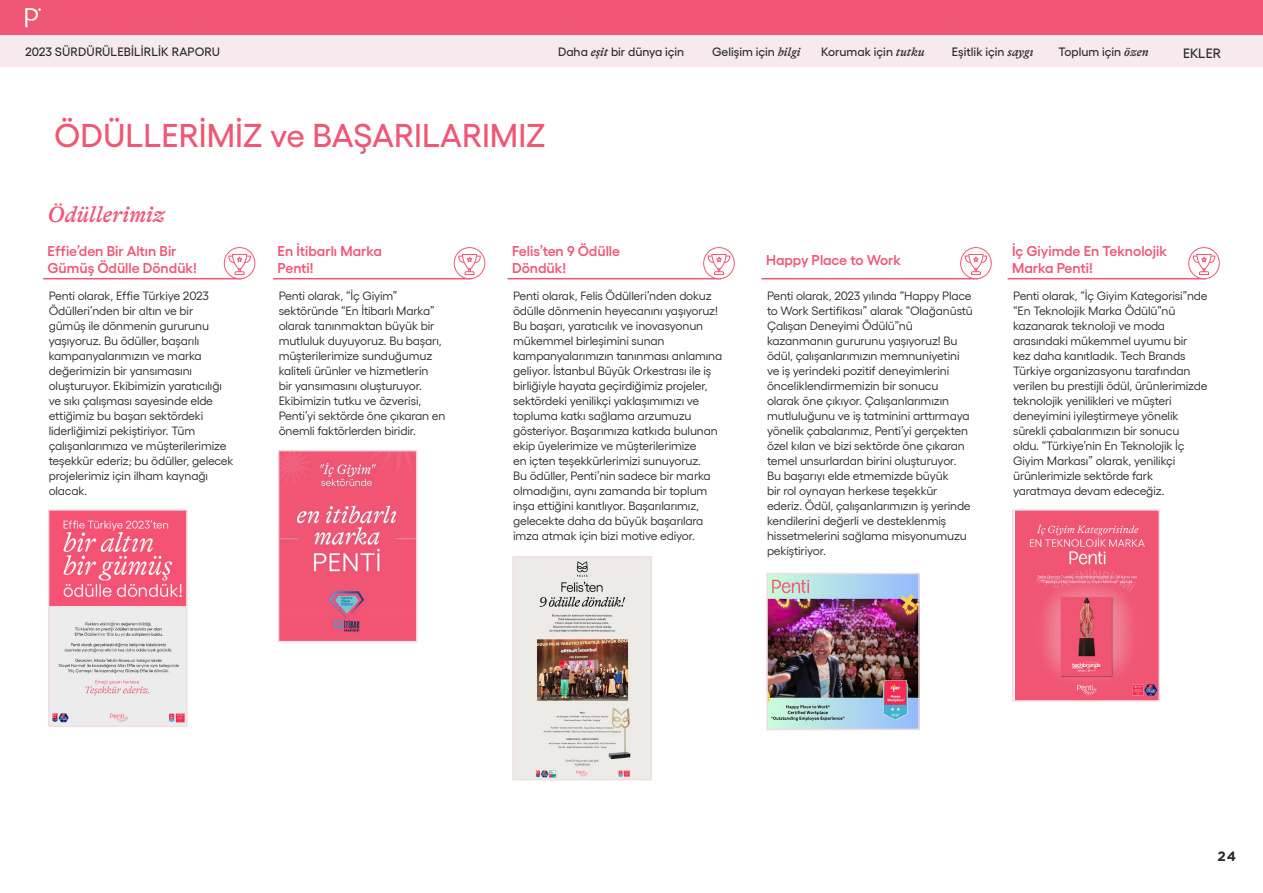
<style>
.page{position:relative;width:1263px;height:893px;background:#fff}
.page>*{position:absolute;margin:0;border:0;box-sizing:border-box;transform-origin:0 0}
.t1{font:500 33px "Yellix";color:#f05775}
.t2{font:italic 500 22.5px "GT Alpina";color:#f05675}
.t3{font:600 14.25px/17.1px "Yellix";color:#f05675}
.t4{font:500 13.5px "Yellix";color:#2a2927}
.t5{font:700 13.5px "Gotham";color:#2a2927}
.t6{font:500 12.15px "Yellix";color:#2a2927}
.t7{font:12px/15px "Yellix";letter-spacing:-.01em;color:#2a2927}
.s1{font-family:"GT Alpina";font-style:italic}
</style>
<div class="page">
<div style="left:0;top:0;width:1263px;height:38px;background:#f05675"></div>
<div style="left:0;top:35px;width:1263px;height:31px;background:#f6eaee"></div>
<svg style="left:25px;top:8px;width:16px;height:19px"></svg>
<img style="left:50px;top:511px;width:135px;height:214px">
<div style="left:48px;top:509px;width:139px;height:218px;border:1px solid #f0dce2"></div>
<img style="left:1015px;top:511px;width:143px;height:188px">
<div style="left:1012px;top:509px;width:148px;height:192px;border:1px solid #f0dce2"></div>
<img style="left:280px;top:452px;width:135px;height:188px">
<div style="left:278px;top:450px;width:139px;height:192px;border:1px solid #f0dce2"></div>
<img style="left:514px;top:558px;width:136px;height:220px">
<div style="left:512px;top:556px;width:140px;height:224px;border:1px solid #f0dce2"></div>
<img style="left:768px;top:575px;width:150px;height:153px">
<div style="left:766px;top:573px;width:154px;height:157px;border:1px solid #f0dce2"></div>
<hr style="left:43px;top:278px;width:198px;height:1px;background:#f05675">
<hr style="left:1007px;top:278px;width:199px;height:1px;background:#f05675">
<hr style="left:273px;top:278px;width:198px;height:1px;background:#f05675">
<hr style="left:507px;top:278px;width:214px;height:1px;background:#f05675">
<hr style="left:761px;top:278px;width:217px;height:1px;background:#f05675">
<svg style="left:224px;top:248px;width:31px;height:31px"></svg>
<div style="left:224px;top:247px;width:31px;height:32px;border:1px solid #f05675;border-radius:50%"></div>
<svg style="left:228px;top:254px;width:23px;height:21px"></svg>
<div style="left:1188px;top:247px;width:32px;height:32px;border:1px solid #f05675;border-radius:50%"></div>
<svg style="left:1192px;top:254px;width:23px;height:21px"></svg>
<svg style="left:454px;top:248px;width:31px;height:31px"></svg>
<div style="left:454px;top:247px;width:31px;height:32px;border:1px solid #f05675;border-radius:50%"></div>
<svg style="left:458px;top:254px;width:23px;height:21px"></svg>
<div style="left:703px;top:247px;width:32px;height:32px;border:1px solid #f05675;border-radius:50%"></div>
<svg style="left:707px;top:254px;width:24px;height:21px"></svg>
<div style="left:960px;top:247px;width:32px;height:32px;border:1px solid #f05675;border-radius:50%"></div>
<svg style="left:964px;top:254px;width:23px;height:21px"></svg>
<p class="t6" style="left:25px;top:43px;width:196px">2023 SÜRDÜRÜLEBİLİRLİK RAPORU</p>
<p class="t6" style="left:558px;top:43px;width:128px">Daha <span class="s1">eşit</span> bir dünya i̇çin</p>
<p class="t6" style="left:712px;top:43px;width:91px">Gelişim için <span class="s1">bi̇lgi̇</span></p>
<p class="t6" style="left:821px;top:43px;width:105px">Korumak için <span class="s1">tutku</span></p>
<p class="t6" style="left:952px;top:43px;width:82px">Eşitlik için <span class="s1">saygı</span></p>
<p class="t6" style="left:1058px;top:43px;width:91px">Toplum için <span class="s1">özen</span></p>
<p class="t4" style="left:1183px;top:42px;width:39px">EKLER</p>
<h1 class="t1" style="left:54px;top:110px;width:493px">ÖDÜLLERİMİZ ve BAŞARILARIMIZ</h1>
<h2 class="t2" style="left:48px;top:201px;width:119px">Ödüllerimiz</h2>
<p class="t3" style="left:48px;top:241px;width:151px">Effie’den Bir Altın Bir<br>Gümüş Ödülle Döndük!</p>
<p class="t3" style="left:1012px;top:241px;width:156px">İç Giyimde En Teknolojik<br>Marka Penti!</p>
<p class="t3" style="left:278px;top:241px;width:106px">En İtibarlı Marka<br>Penti!</p>
<p class="t3" style="left:512px;top:241px;width:110px">Felis’ten 9 Ödülle<br>Döndük!</p>
<p class="t3" style="left:766px;top:250px;width:137px">Happy Place to Work</p>
<p class="t7" style="left:49px;top:287px;width:186px">Penti olarak, Effie Türkiye 2023<br>Ödülleri’nden bir altın ve bir<br>gümüş ile dönmenin gururunu yaşıyoruz. Bu ödüller, başarılı kampanyalarımızın ve marka değerimizin bir yansımasını oluşturuyor. Ekibimizin yaratıcılığı ve sıkı çalışması sayesinde elde ettiğimiz bu başarı sektördeki liderliğimizi pekiştiriyor. Tüm çalışanlarımıza ve müşterilerimize teşekkür ederiz; bu ödüller, gelecek projelerimiz için ilham kaynağı olacak.</p>
<p class="t7" style="left:1013px;top:287px;width:196px">Penti olarak, “İç Giyim Kategorisi”nde “En Teknolojik Marka Ödülü”nü kazanarak teknoloji ve moda arasındaki mükemmel uyumu bir kez daha kanıtladık. Tech Brands Türkiye organizasyonu tarafından verilen bu prestijli ödül, ürünlerimizde teknolojik yenilikleri ve müşteri deneyimini iyileştirmeye yönelik sürekli çabalarımızın bir sonucu oldu. “Türkiye’nin En Teknolojik İç Giyim Markası” olarak, yenilikçi ürünlerimizle sektörde fark yaratmaya devam edeceğiz.</p>
<p class="t7" style="left:279px;top:287px;width:168px">Penti olarak, “İç Giyim” sektöründe “En İtibarlı Marka” olarak tanınmaktan büyük bir mutluluk duyuyoruz. Bu başarı, müşterilerimize sunduğumuz kaliteli ürünler ve hizmetlerin<br>bir yansımasını oluşturuyor.<br>Ekibimizin tutku ve özverisi,<br>Penti’yi sektörde öne çıkaran en önemli faktörlerden biridir.</p>
<p class="t7" style="left:513px;top:287px;width:211px">Penti olarak, Felis Ödülleri’nden dokuz ödülle dönmenin heyecanını yaşıyoruz!<br>Bu başarı, yaratıcılık ve inovasyonun mükemmel birleşimini sunan kampanyalarımızın tanınması anlamına geliyor. İstanbul Büyük Orkestrası ile iş birliğiyle hayata geçirdiğimiz projeler, sektördeki yenilikçi yaklaşımımızı ve topluma katkı sağlama arzumuzu gösteriyor. Başarımıza katkıda bulunan ekip üyelerimize ve müşterilerimize<br>en içten teşekkürlerimizi sunuyoruz.<br>Bu ödüller, Penti’nin sadece bir marka olmadığını, aynı zamanda bir toplum inşa ettiğini kanıtlıyor. Başarılarımız, gelecekte daha da büyük başarılara imza atmak için bizi motive ediyor.</p>
<p class="t7" style="left:767px;top:287px;width:207px">Penti olarak, 2023 yılında “Happy Place to Work Sertifikası” alarak “Olağanüstü Çalışan Deneyimi Ödülü”nü kazanmanın gururunu yaşıyoruz! Bu ödül, çalışanlarımızın memnuniyetini ve iş yerindeki pozitif deneyimlerini önceliklendirmemizin bir sonucu olarak öne çıkıyor. Çalışanlarımızın mutluluğunu ve iş tatminini arttırmaya yönelik çabalarımız, Penti’yi gerçekten özel kılan ve bizi sektörde öne çıkaran temel unsurlardan birini oluşturuyor.<br>Bu başarıyı elde etmemizde büyük<br>bir rol oynayan herkese teşekkür ederiz. Ödül, çalışanlarımızın iş yerinde kendilerini değerli ve desteklenmiş hissetmelerini sağlama misyonumuzu pekiştiriyor.</p>
<p class="t5" style="left:1217px;top:847px;width:20px">24</p>
</div>
